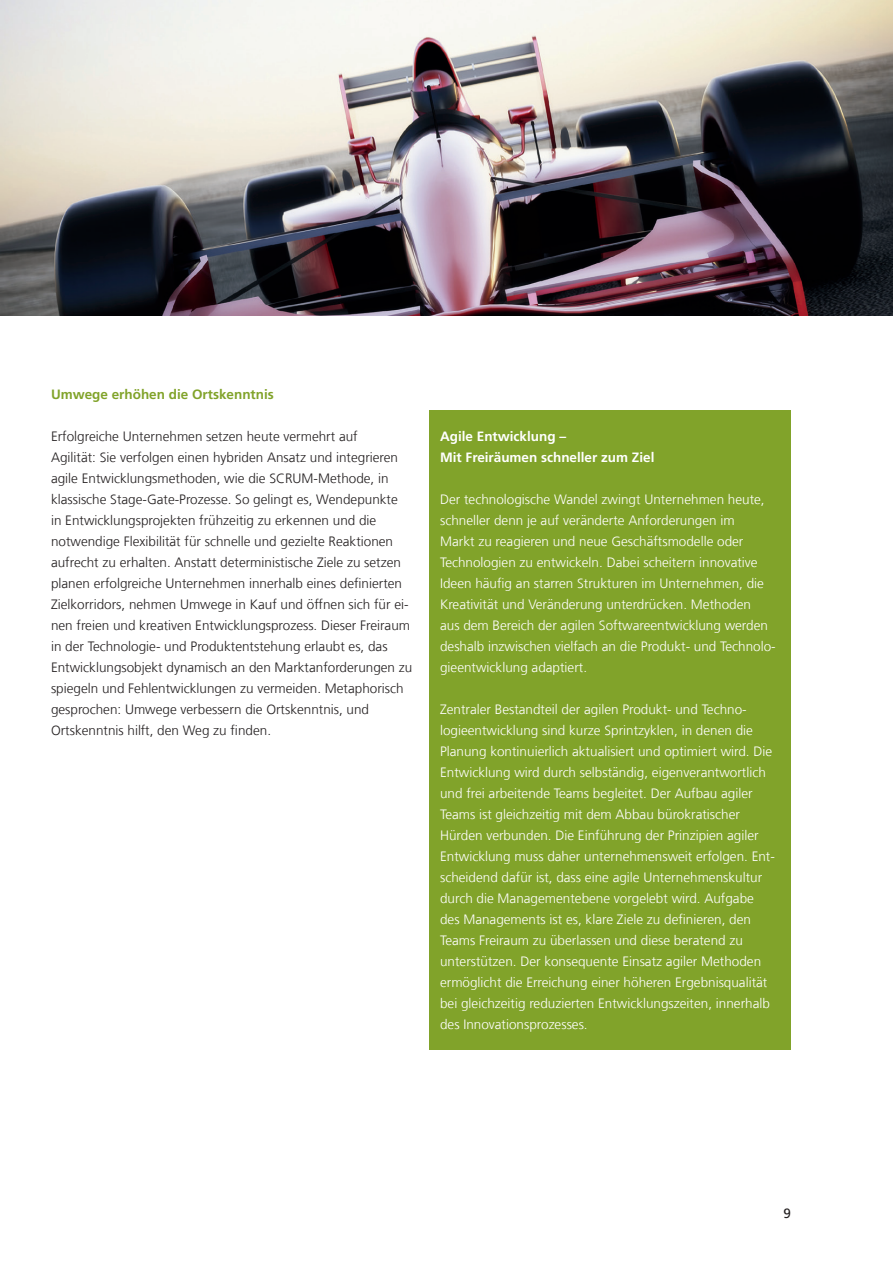
<style>
.page{position:relative;width:893px;height:1263px;background:#fff}
.page>*{position:absolute;margin:0;border:0;box-sizing:border-box;transform-origin:0 0}
._06_Fließtext{font:300 13.5px/21px "Frutiger LT Com";color:#fff}
._06_Fließtext-2{font:300 13.5px/21px "Frutiger LT Com";color:#231f20}
._07_Zwischenüberschr{font:700 13.5px/21px "Frutiger LT Com";color:#fff}
._07_Zwischenüberschr-2{font:700 13.5px "Frutiger LT Com";color:#81a32a}
.t1{font:13.5px "Frutiger LT Com";color:#231f20}
</style>
<div class="page">
<div style="left:429px;top:410px;width:362px;height:640px;background:#81a32a"></div>
<img style="left:1px;top:0;width:892px;height:315px">
<p class="_07_Zwischenüberschr-2" style="left:51px;top:386px;width:224px">Umwege erhöhen die Ortskenntnis</p>
<p class="_06_Fließtext-2" style="left:51px;top:426px;width:363px">Erfolgreiche Unternehmen setzen heute vermehrt auf<br>Agilität: Sie verfolgen einen hybriden Ansatz und integrieren agile Entwicklungsmethoden, wie die SCRUM-Methode, in klassische Stage-Gate-Prozesse. So gelingt es, Wendepunkte<br>in Entwicklungsprojekten frühzeitig zu erkennen und die notwendige Flexibilität für schnelle und gezielte Reaktionen aufrecht zu erhalten. Anstatt deterministische Ziele zu setzen planen erfolgreiche Unternehmen innerhalb eines definierten Zielkorridors, nehmen Umwege in Kauf und öffnen sich für ei&shy;nen freien und kreativen Entwicklungsprozess. Dieser Freiraum in der Technologie- und Produktentstehung erlaubt es, das Entwicklungsobjekt dynamisch an den Marktanforderungen zu spiegeln und Fehlentwicklungen zu vermeiden. Metaphorisch gesprochen: Umwege verbessern die Ortskenntnis, und Ortskenntnis hilft, den Weg zu finden.</p>
<p class="_07_Zwischenüberschr" style="left:440px;top:426px;width:216px">Agile Entwicklung –<br>Mit Freiräumen schneller zum Ziel</p>
<p class="_06_Fließtext" style="left:440px;top:489px;width:337px">Der technologische Wandel zwingt Unternehmen heute, schneller denn je auf veränderte Anforderungen im<br>Markt zu reagieren und neue Geschäftsmodelle oder Technologien zu entwickeln. Dabei scheitern innovative Ideen häufig an starren Strukturen im Unternehmen, die Kreativität und Veränderung unterdrücken. Methoden<br>aus dem Bereich der agilen Softwareentwicklung werden deshalb inzwischen vielfach an die Produkt- und Technolo&shy;gieentwicklung adaptiert.</p>
<p class="_06_Fließtext" style="left:440px;top:699px;width:336px">Zentraler Bestandteil der agilen Produkt- und Techno&shy;logieentwicklung sind kurze Sprintzyklen, in denen die Planung kontinuierlich aktualisiert und optimiert wird. Die Entwicklung wird durch selbständig, eigenverantwortlich und frei arbeitende Teams begleitet. Der Aufbau agiler Teams ist gleichzeitig mit dem Abbau bürokratischer Hürden verbunden. Die Einführung der Prinzipien agiler Entwicklung muss daher unternehmensweit erfolgen. Ent&shy;scheidend dafür ist, dass eine agile Unternehmenskultur durch die Managementebene vorgelebt wird. Aufgabe des Managements ist es, klare Ziele zu definieren, den Teams Freiraum zu überlassen und diese beratend zu unterstützen. Der konsequente Einsatz agiler Methoden ermöglicht die Erreichung einer höheren Ergebnisqualität bei gleichzeitig reduzierten Entwicklungszeiten, innerhalb des Innovationsprozesses.</p>
<p class="t1" style="left:783px;top:1205px;width:9px">9</p>
</div>
